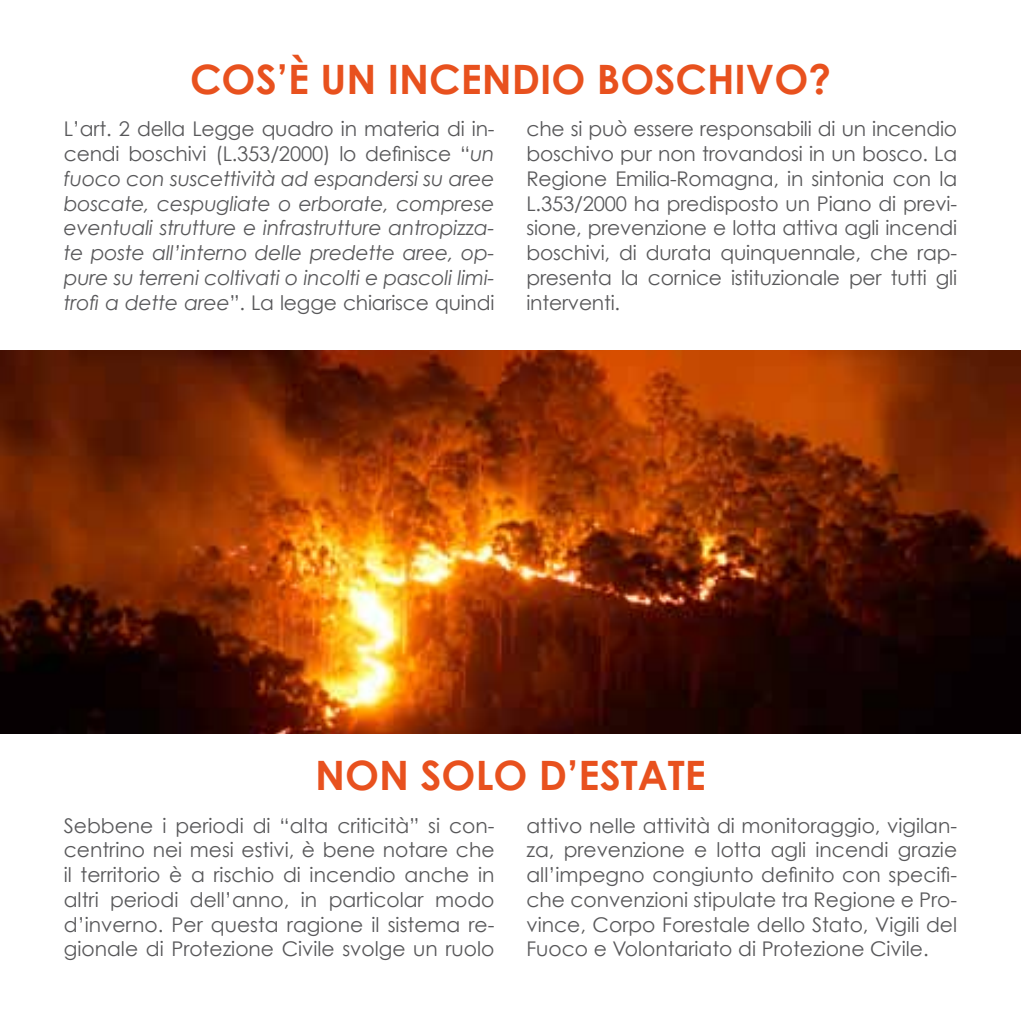
<style>
.page{position:relative;width:1021px;height:1021px;background:#fff}
.page>*{position:absolute;margin:0;border:0;box-sizing:border-box;transform-origin:0 0}
.t1{font:700 40.5px "Century Gothic";color:#e8511e}
.t2{font:20.25px/24.8px "Century Gothic";color:#58585a;text-align:justify}
.t3{font:italic 20.25px/24.8px "Century Gothic";letter-spacing:-.01em;color:#58585a;text-align:justify}
.s1{font-style:normal}
</style>
<div class="page">
<img style="left:0;top:351px;width:1020px;height:382px">
<h1 class="t1" style="left:190px;top:54px;width:642px">COS’È UN INCENDIO BOSCHIVO?</h1>
<p class="t3" style="left:64px;top:116px;width:432px"><span class="s1">L’art. 2 della Legge quadro in materia di in&shy;cendi boschivi (L.353/2000) lo definisce “</span>un fuoco con suscettività ad espandersi su aree boscate, cespugliate o erborate, comprese eventuali strutture e infrastrutture antropizza&shy;te poste all’interno delle predette aree, op&shy;pure su terreni coltivati o incolti e pascoli limi&shy;trofi a dette aree<span class="s1">”. La legge chiarisce quindi</span></p>
<p class="t2" style="left:526px;top:116px;width:432px">che si può essere responsabili di un incendio boschivo pur non trovandosi in un bosco. La Regione Emilia-Romagna, in sintonia con la L.353/2000 ha predisposto un Piano di previ&shy;sione, prevenzione e lotta attiva agli incendi boschivi, di durata quinquennale, che rap&shy;presenta la cornice istituzionale per tutti gli interventi.</p>
<h1 class="t1" style="left:315px;top:750px;width:31px">NON</h1>
<h1 class="t1" style="left:420px;top:750px;width:281px">SO LO D’ESTATE</h1>
<p class="t2" style="left:64px;top:812px;width:432px">Sebbene i periodi di “alta criticità” si con&shy;centrino nei mesi estivi, è bene notare che il territorio è a rischio di incendio anche in altri periodi dell’anno, in particolar modo d’inverno. Per questa ragione il sistema re&shy;gionale di Protezione Civile svolge un ruolo</p>
<p class="t2" style="left:526px;top:812px;width:432px">attivo nelle attività di monitoraggio, vigilan&shy;za, prevenzione e lotta agli incendi grazie all’impegno congiunto definito con specifi&shy;che convenzioni stipulate tra Regione e Pro&shy;vince, Corpo Forestale dello Stato, Vigili del Fuoco e Volontariato di Protezione Civile.</p>
</div>
